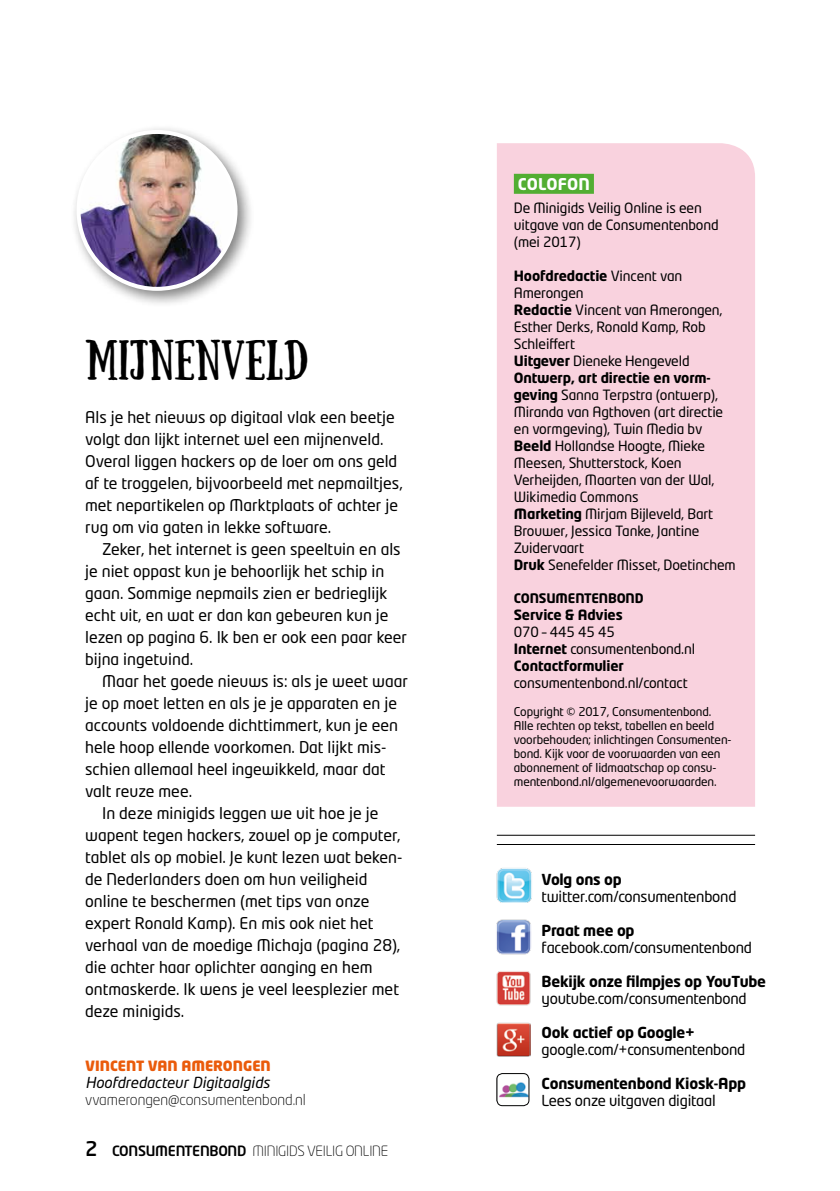
<style>
.page{position:relative;width:840px;height:1191px;background:#fff}
.page>*{position:absolute;margin:0;border:0;box-sizing:border-box;transform-origin:0 0}
.t1{font:40px "Sunday";color:#000}
.t2{font:16px/22px "Neo Tech Std";color:#000}
.t3{font:700 16px "Neo Tech Std";letter-spacing:.005em;color:#fff}
.t4{font:15px "Neo Tech Std";letter-spacing:-.015em;color:#000}
.t5{font:700 15px "Neo Tech Std";letter-spacing:-.015em;color:#000}
.t6{font:300 15px "Neo Tech Std";letter-spacing:-.015em;color:#000}
.t7{font:italic 15px "Neo Tech Std";color:#000}
.t8{font:14px/17px "Neo Tech Std";letter-spacing:-.01em;color:#000}
.t9{font:300 14px "Neo Tech Std";letter-spacing:-.02em;color:#000}
.t10{font:900 14px "Neo Tech Std";color:#ea5b0b}
.t11{font:700 14px "Neo Tech Std";letter-spacing:-.01em;color:#000}
.t12{font:700 13px "Neo Tech Std";letter-spacing:-.01em;color:#000}
.t13{font:12px/14px "Neo Tech Std";letter-spacing:-.01em;color:#000}
.s1{font-weight:500;font-size:20px}
.s2{font-weight:500}
.s3{font-weight:700}
</style>
<div class="page">
<div style="left:497px;top:143px;width:257px;height:663px;background:#f9d2de"></div>
<div style="left:70px;top:124px;width:185px;height:184px;background:#000;opacity:.5"></div>
<img style="left:78px;top:132px;width:157px;height:157px;border-radius:78px">
<div style="left:76px;top:130px;width:161px;height:161px;border:4px solid #fff;border-radius:50%"></div>
<img style="left:496px;top:1022px;width:34px;height:34px">
<img style="left:497px;top:1073px;width:31px;height:32px">
<div style="left:496px;top:1073px;width:33px;height:33px;border:1px solid #000;border-radius:6px"></div>
<img style="left:496px;top:971px;width:35px;height:34px">
<hr style="left:496px;top:844px;width:258px;height:1px;background:#000">
<hr style="left:496px;top:834px;width:258px;height:1px;background:#000">
<img style="left:496px;top:919px;width:35px;height:35px">
<img style="left:496px;top:868px;width:36px;height:34px">
<div style="left:513px;top:174px;width:80px;height:20px;background:#52ae32"></div>
<h1 class="t1" style="left:85px;top:333px;width:223px">MIJNENVELD</h1>
<p class="t2" style="left:85px;top:406px;width:319px">Als je het nieuws op digitaal vlak een beetje volgt dan lijkt internet wel een mijnenveld.<br>Overal liggen hackers op de loer om ons geld af te troggelen, bijvoorbeeld met nepmailtjes, met nepartikelen op Marktplaats of achter je rug om via gaten in lekke software.</p>
<p class="t2" style="left:85px;top:538px;width:323px;text-indent:17px">Zeker, het internet is geen speeltuin en als je niet oppast kun je behoorlijk het schip in gaan. Sommige nepmails zien er bedrieglijk echt uit, en wat er dan kan gebeuren kun je lezen op pagina 6. Ik ben er ook een paar keer bijna ingetuind.</p>
<p class="t2" style="left:102px;top:670px;width:307px">Maar het goede nieuws is: als je weet waar</p>
<p class="t2" style="left:85px;top:692px;width:313px">je op moet letten en als je je apparaten en je</p>
<p class="t2" style="left:85px;top:714px;width:314px">accounts voldoende dichttimmert, kun je een</p>
<p class="t2" style="left:85px;top:736px;width:303px">hele hoop ellende voorkomen. Dat lijkt mis-</p>
<p class="t2" style="left:85px;top:758px;width:302px">schien allemaal heel ingewikkeld, maar dat</p>
<p class="t2" style="left:85px;top:780px;width:108px">valt reuze mee.</p>
<p class="t2" style="left:102px;top:802px;width:277px">In deze minigids leggen we uit hoe je je</p>
<p class="t2" style="left:85px;top:824px;width:317px">wapent tegen hackers, zowel op je computer,</p>
<p class="t2" style="left:85px;top:846px;width:319px">tablet als op mobiel. Je kunt lezen wat beken-</p>
<p class="t2" style="left:85px;top:868px;width:284px">de Nederlanders doen om hun veiligheid</p>
<p class="t2" style="left:85px;top:890px;width:285px">online te beschermen (met tips van onze</p>
<p class="t2" style="left:85px;top:912px;width:290px">expert Ronald Kamp). En mis ook niet het</p>
<p class="t2" style="left:85px;top:934px;width:316px">verhaal van de moedige Michaja (pagina 28),</p>
<p class="t2" style="left:85px;top:956px;width:289px">die achter haar oplichter aanging en hem</p>
<p class="t2" style="left:85px;top:978px;width:315px">ontmaskerde. Ik wens je veel leesplezier met</p>
<p class="t2" style="left:85px;top:1000px;width:101px">deze minigids.</p>
<p class="t10" style="left:85px;top:1056px;width:187px">VINCENT VAN AMERONGEN</p>
<p class="t7" style="left:85px;top:1073px;width:186px">Hoofdredacteur Digitaalgids</p>
<p class="t6" style="left:85px;top:1090px;width:222px">vvamerongen@consumentenbond.nl</p>
<p class="t9" style="left:85px;top:1142px;width:304px"><span class="s1">2</span> <span class="s2">CONSUMENTENBOND</span> minigids veilig online</p>
<p class="t3" style="left:517px;top:174px;width:74px">COLOFON</p>
<p class="t8" style="left:513px;top:199px;width:206px">De Minigids Veilig Online is een uitgave van de Consumentenbond (mei 2017)</p>
<p class="t8" style="left:513px;top:267px;width:223px"><span class="s3">Hoofdredactie</span> Vincent van<br>Amerongen<br><span class="s3">Redactie</span> Vincent van Amerongen,<br>Esther Derks, Ronald Kamp, Rob<br>Schleiffert<br><span class="s3">Uitgever</span> Dieneke Hengeveld<br><span class="s3">Ontwerp, art directie en vorm&shy;geving</span> Sanna Terpstra (ontwerp),<br>Miranda van Agthoven (art directie en vormgeving), Twin Media bv<br><span class="s3">Beeld</span> Hollandse Hoogte, Mieke<br>Meesen, Shutterstock, Koen<br>Verheijden, Maarten van der Wal,<br>Wikimedia Commons<br><span class="s3">Marketing</span> Mirjam Bijleveld, Bart<br>Brouwer, Jessica Tanke, Jantine<br>Zuidervaart<br><span class="s3">Druk</span> Senefelder Misset, Doetinchem</p>
<p class="t12" style="left:513px;top:590px;width:131px">CONSUMENTENBOND</p>
<p class="t11" style="left:513px;top:606px;width:110px">Service &amp; Advies</p>
<p class="t8" style="left:513px;top:623px;width:183px">070 – 445 45 45<br><span class="s3">Internet</span> consumentenbond.nl<br><span class="s3">Contactformulier</span></p>
<p class="t8" style="left:513px;top:674px;width:175px">consumentenbond.nl/contact</p>
<p class="t13" style="left:513px;top:704px;width:219px">Copyright © 2017, Consumentenbond.<br>Alle rechten op tekst, tabellen en beeld voorbehouden; inlichtingen Consumenten&shy;bond. Kijk voor de voorwaarden van een abonnement of lidmaatschap op consu&shy;mentenbond.nl/algemenevoorwaarden.</p>
<p class="t5" style="left:541px;top:869px;width:82px">Volg ons op</p>
<p class="t4" style="left:541px;top:887px;width:196px">twitter.com/consumentenbond</p>
<p class="t5" style="left:541px;top:920px;width:94px">Praat mee op</p>
<p class="t4" style="left:541px;top:938px;width:212px">facebook.com/consumentenbond</p>
<p class="t5" style="left:541px;top:971px;width:226px">Bekijk onze filmpjes op YouTube</p>
<p class="t4" style="left:541px;top:989px;width:206px">youtube.com/consumentenbond</p>
<p class="t5" style="left:541px;top:1022px;width:155px">Ook actief op Google+</p>
<p class="t4" style="left:541px;top:1040px;width:205px">google.com/+consumentenbond</p>
<p class="t5" style="left:541px;top:1073px;width:206px">Consumentenbond Kiosk-App</p>
<p class="t4" style="left:541px;top:1091px;width:175px">Lees onze uitgaven digitaal</p>
</div>
